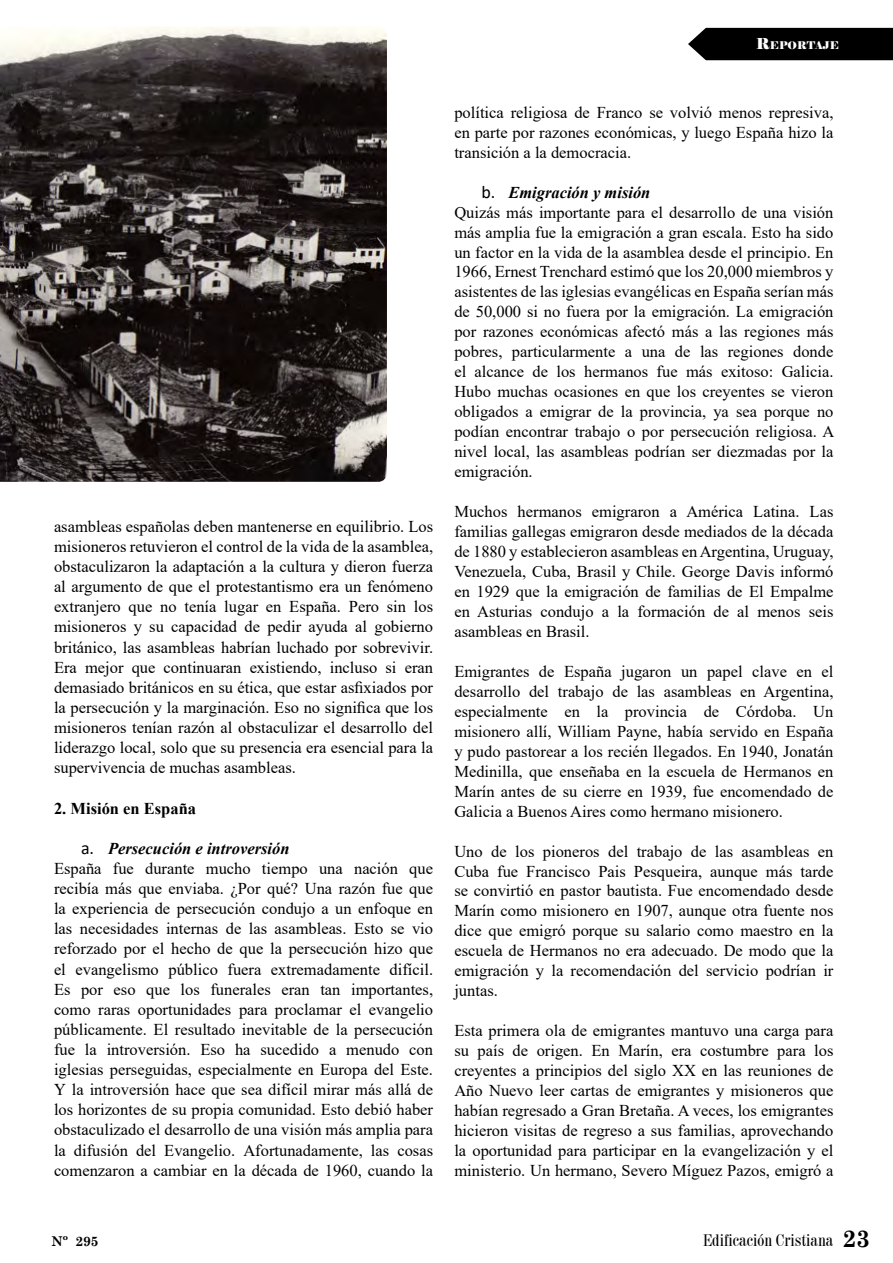
<style>
.page{position:relative;width:893px;height:1263px;background:#fff}
.page>*{position:absolute;margin:0;border:0;box-sizing:border-box;transform-origin:0 0}
.t1{font:16.5px/20px "Times New Roman";color:#000;text-align:justify}
.t2{font:condensed 16.5px "Century 725 BT";color:#000}
.t3{font:700 16.5px "Times New Roman";color:#000}
.t4{font:700 13.5px "Century Schoolbook";color:#000}
.t5{font:10.5px "Elephant";color:#fff}
.s1{font-size:15px}
.s2{font-family:"Calibri";font-size:18px}
.s3{font-weight:700;font-style:italic}
.s4{font-family:"Century Schoolbook";font-weight:700;font-stretch:normal;font-size:24px}
</style>
<div class="page">
<div style="left:688px;top:28px;width:205px;height:32px;background:#000"></div>
<img style="left:0;top:27px;width:387px;height:455px">
<p class="t5" style="left:756px;top:38px;width:84px"><span class="s1">R</span>EPORTAJE</p>
<p class="t1" style="left:54px;top:516px;width:381px">asambleas españolas deben mantenerse en equilibrio. Los misioneros retuvieron el control de la vida de la asamblea, obstaculizaron la adaptación a la cultura y dieron fuerza al argumento de que el protestantismo era un fenómeno extranjero que no tenía lugar en España. Pero sin los misioneros y su capacidad de pedir ayuda al gobierno británico, las asambleas habrían luchado por sobrevivir.<br>Era mejor que continuaran existiendo, incluso si eran demasiado británicos en su ética, que estar asfixiados por la persecución y la marginación. Eso no significa que los misioneros tenían razón al obstaculizar el desarrollo del liderazgo local, solo que su presencia era esencial para la supervivencia de muchas asambleas.</p>
<p class="t3" style="left:54px;top:796px;width:144px">2. Misión en España</p>
<p class="t1" style="left:54px;top:838px;width:381px;text-align:left;text-indent:27px"><span class="s2">a.</span> <span class="s3">Persecución e introversión<br></span>España fue durante mucho tiempo una nación que recibía más que enviaba. ¿Por qué? Una razón fue que la experiencia de persecución condujo a un enfoque en las necesidades internas de las asambleas. Esto se vio reforzado por el hecho de que la persecución hizo que el evangelismo público fuera extremadamente difícil.<br>Es por eso que los funerales eran tan importantes, como raras oportunidades para proclamar el evangelio públicamente. El resultado inevitable de la persecución fue la introversión. Eso ha sucedido a menudo con iglesias perseguidas, especialmente en Europa del Este.<br>Y la introversión hace que sea difícil mirar más allá de los horizontes de su propia comunidad. Esto debió haber obstaculizado el desarrollo de una visión más amplia para la difusión del Evangelio. Afortunadamente, las cosas comenzaron a cambiar en la década de 1960, cuando la</p>
<p class="t1" style="left:454px;top:102px;width:381px">política religiosa de Franco se volvió menos represiva, en parte por razones económicas, y luego España hizo la transición a la democracia.</p>
<p class="t1" style="left:454px;top:182px;width:381px;text-align:left;text-indent:27px"><span class="s2">b.</span> <span class="s3">Emigración y misión<br></span>Quizás más importante para el desarrollo de una visión más amplia fue la emigración a gran escala. Esto ha sido un factor en la vida de la asamblea desde el principio. En 1966, Ernest Trenchard estimó que los 20,000 miembros y asistentes de las iglesias evangélicas en España serían más de 50,000 si no fuera por la emigración. La emigración por razones económicas afectó más a las regiones más pobres, particularmente a una de las regiones donde el alcance de los hermanos fue más exitoso: Galicia.<br>Hubo muchas ocasiones en que los creyentes se vieron obligados a emigrar de la provincia, ya sea porque no podían encontrar trabajo o por persecución religiosa. A nivel local, las asambleas podrían ser diezmadas por la emigración.</p>
<p class="t1" style="left:454px;top:501px;width:381px">Muchos hermanos emigraron a América Latina. Las familias gallegas emigraron desde mediados de la década de 1880 y establecieron asambleas en Argentina, Uruguay, Venezuela, Cuba, Brasil y Chile. George Davis informó en 1929 que la emigración de familias de El Empalme en Asturias condujo a la formación de al menos seis asambleas en Brasil.</p>
<p class="t1" style="left:454px;top:661px;width:381px">Emigrantes de España jugaron un papel clave en el desarrollo del trabajo de las asambleas en Argentina, especialmente en la provincia de Córdoba. Un misionero allí, William Payne, había servido en España y pudo pastorear a los recién llegados. En 1940, Jonatán Medinilla, que enseñaba en la escuela de Hermanos en Marín antes de su cierre en 1939, fue encomendado de Galicia a Buenos Aires como hermano misionero.</p>
<p class="t1" style="left:454px;top:840px;width:381px">Uno de los pioneros del trabajo de las asambleas en Cuba fue Francisco Pais Pesqueira, aunque más tarde se convirtió en pastor bautista. Fue encomendado desde Marín como misionero en 1907, aunque otra fuente nos dice que emigró porque su salario como maestro en la escuela de Hermanos no era adecuado. De modo que la emigración y la recomendación del servicio podrían ir juntas.</p>
<p class="t1" style="left:454px;top:1020px;width:381px">Esta primera ola de emigrantes mantuvo una carga para su país de origen. En Marín, era costumbre para los creyentes a principios del siglo XX en las reuniones de Año Nuevo leer cartas de emigrantes y misioneros que habían regresado a Gran Bretaña. A veces, los emigrantes hicieron visitas de regreso a sus familias, aprovechando la oportunidad para participar en la evangelización y el ministerio. Un hermano, Severo Míguez Pazos, emigró a</p>
<p class="t4" style="left:51px;top:1231px;width:49px">Nº 295</p>
<p class="t2" style="left:703px;top:1230px;width:168px">Edificación Cristiana <span class="s4">23</span></p>
</div>
